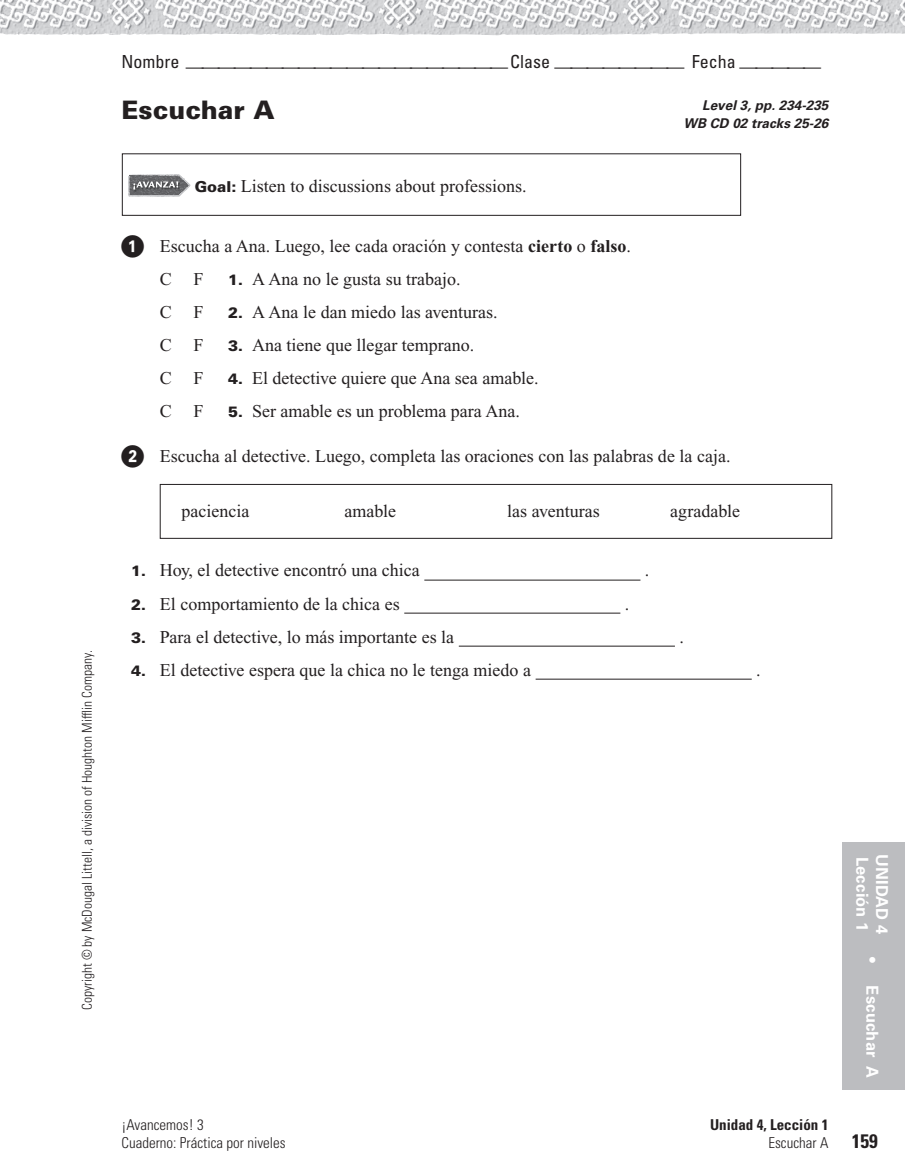
<style>
.page{position:relative;width:905px;height:1175px;background:#fff}
.page>*{position:absolute;margin:0;border:0;box-sizing:border-box;transform-origin:0 0}
.t1{font:900 25.5px "Univers";color:#231f20}
.t2{font:700 condensed 19.5px "Univers";color:#231f20}
.t3{font:18px "Times";color:#231f20}
.t4{font:condensed 18px "Univers";color:#231f20}
.t5{font:700 16.5px "Univers";letter-spacing:.01em;color:#fff}
.t6{font:300 condensed 15px/18px "Univers";color:#231f20}
.t7{font:700 condensed 15px/18px "Univers";color:#231f20;text-align:right}
.t8{font:300 condensed 13.5px "Univers";color:#231f20}
.t9{font:italic 700 13.5px/18px "Univers";color:#231f20;text-align:right}
.s1{font-family:"Univers";font-weight:900;font-size:15px}
.s2{font-family:"Heller Closed";font-size:22.5px}
.s3{font-weight:700}
.s4{font-weight:300}
</style>
<div class="page">
<img style="left:0;top:0;width:904px;height:35px">
<svg style="left:121px;top:153px;width:711px;height:386px"></svg>
<hr style="left:424px;top:579px;width:216px;height:1px;background:#231f20">
<hr style="left:404px;top:612px;width:216px;height:1px;background:#231f20">
<hr style="left:459px;top:645px;width:216px;height:1px;background:#231f20">
<hr style="left:535px;top:678px;width:216px;height:1px;background:#231f20">
<div style="left:842px;top:842px;width:62px;height:247px;background:#bcbdc0"></div>
<p class="t8" style="left:82px;top:1010px;width:361px;rotate:-90deg">Copyright © by McDougal Littell, a division of Houghton Mifflin Company.</p>
<p class="t4" style="left:122px;top:60px;width:564px">Nombre ———————————————————— Clase ————————</p>
<p class="t4" style="left:691px;top:58px;width:131px">Fecha —————</p>
<h1 class="t1" style="left:122px;top:101px;width:155px">Escuchar A</h1>
<p class="t9" style="left:683px;top:97px;width:146px">Level 3, pp. 234-235<br>WB CD 02 tracks 25-26</p>
<p class="t3" style="left:195px;top:179px;width:333px"><span class="s1">Goal:</span> Listen to discussions about professions.</p>
<p class="t3" style="left:122px;top:240px;width:511px"><span class="s2">1</span> Escucha a Ana. Luego, lee cada oración y contesta <span class="s3">cierto</span> o <span class="s3">falso</span>.</p>
<p class="t3" style="left:160px;top:273px;width:45px">C F</p>
<p class="t3" style="left:228px;top:273px;width:234px"><span class="s1">1.</span> A Ana no le gusta su trabajo.</p>
<p class="t3" style="left:160px;top:306px;width:45px">C F</p>
<p class="t3" style="left:228px;top:306px;width:271px"><span class="s1">2.</span> A Ana le dan miedo las aventuras.</p>
<p class="t3" style="left:160px;top:339px;width:45px">C F</p>
<p class="t3" style="left:228px;top:339px;width:248px"><span class="s1">3.</span> Ana tiene que llegar temprano.</p>
<p class="t3" style="left:160px;top:372px;width:45px">C F</p>
<p class="t3" style="left:228px;top:372px;width:312px"><span class="s1">4.</span> El detective quiere que Ana sea amable.</p>
<p class="t3" style="left:160px;top:405px;width:45px">C F</p>
<p class="t3" style="left:228px;top:405px;width:293px"><span class="s1">5.</span> Ser amable es un problema para Ana.</p>
<p class="t3" style="left:122px;top:450px;width:610px"><span class="s2">2</span> Escucha al detective. Luego, completa las oraciones con las palabras de la caja.</p>
<p class="t3" style="left:181px;top:504px;width:69px">paciencia</p>
<p class="t3" style="left:344px;top:504px;width:53px">amable</p>
<p class="t3" style="left:507px;top:504px;width:94px">las aventuras</p>
<p class="t3" style="left:670px;top:504px;width:71px">agradable</p>
<p class="t3" style="left:131px;top:564px;width:290px"><span class="s1">1.</span> Hoy, el detective encontró una chica</p>
<p class="t3" style="left:645px;top:564px;width:6px">.</p>
<p class="t3" style="left:131px;top:597px;width:270px"><span class="s1">2.</span> El comportamiento de la chica es</p>
<p class="t3" style="left:625px;top:597px;width:6px">.</p>
<p class="t3" style="left:131px;top:630px;width:324px"><span class="s1">3.</span> Para el detective, lo más importante es la</p>
<p class="t3" style="left:679px;top:630px;width:6px">.</p>
<p class="t3" style="left:131px;top:663px;width:401px"><span class="s1">4.</span> El detective espera que la chica no le tenga miedo a</p>
<p class="t3" style="left:756px;top:663px;width:6px">.</p>
<p class="t6" style="left:122px;top:1117px;width:166px">¡Avancemos! 3<br>Cuaderno: Práctica por niveles</p>
<p class="t7" style="left:710px;top:1117px;width:120px">Unidad 4, Lección 1<br><span class="s4">Escuchar A</span></p>
<p class="t5" style="left:868px;top:856px;width:76px;rotate:90deg">Lección 1</p>
<p class="t5" style="left:888px;top:854px;width:81px;rotate:90deg">UNIDAD 4</p>
<p class="t5" style="left:878px;top:956px;width:7px;rotate:90deg">•</p>
<p class="t5" style="left:878px;top:985px;width:94px;rotate:90deg">Escuchar A</p>
<p class="t2" style="left:852px;top:1133px;width:27px">159</p>
</div>
